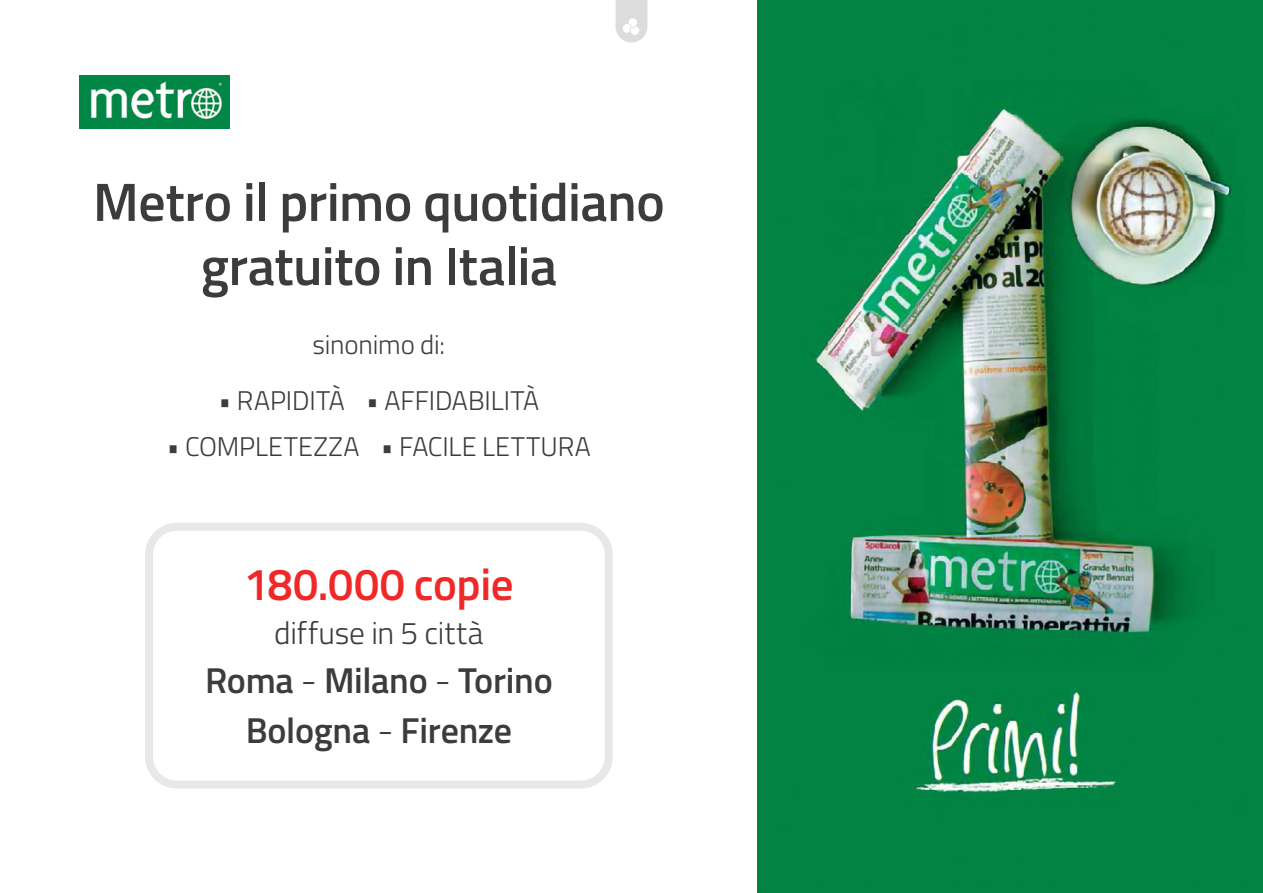
<style>
.page{position:relative;width:1263px;height:893px;background:#fff}
.page>*{position:absolute;margin:0;border:0;box-sizing:border-box;transform-origin:0 0}
.t1{font:600 54px/64.1px "Titillium Web";letter-spacing:-.01em;color:#3c3c3c;text-align:center}
.t2{font:600 45px "Titillium Web";letter-spacing:-.005em;color:#f02828}
.t3{font:600 36px/49.5px "Titillium Web";letter-spacing:-.01em;color:#3c3c3c;text-align:center}
.t4{font:300 31.5px "Titillium Web";color:#3c3c3c}
.t5{font:300 27px "Titillium Web";letter-spacing:-.005em;color:#3c3c3c}
.s1{font-weight:300}
</style>
<div class="page">
<img style="left:80px;top:75px;width:150px;height:54px">
<img style="left:758px;top:0;width:505px;height:893px">
<svg style="left:615px;top:0;width:32px;height:43px"></svg>
<div style="left:145px;top:523px;width:468px;height:265px;border:8px solid #e8e8e8;border-radius:28px"></div>
<h1 class="t1" style="left:93px;top:167px;width:573px">Metro il primo quotidiano gratuito in Italia</h1>
<p class="t5" style="left:313px;top:325px;width:134px">sinonimo di:</p>
<p class="t5" style="left:219px;top:381px;width:322px">• RAPIDITÀ • AFFIDABILITÀ</p>
<p class="t5" style="left:167px;top:427px;width:426px">• COMPLETEZZA • FACILE LETTURA</p>
<h2 class="t2" style="left:244px;top:551px;width:271px">180.000 copie</h2>
<p class="t4" style="left:274px;top:610px;width:211px">diffuse in 5 città</p>
<h3 class="t3" style="left:205px;top:654px;width:349px">Roma <span class="s1">-</span> Milano <span class="s1">-</span> Torino<br>Bologna <span class="s1">-</span> Firenze</h3>
</div>
